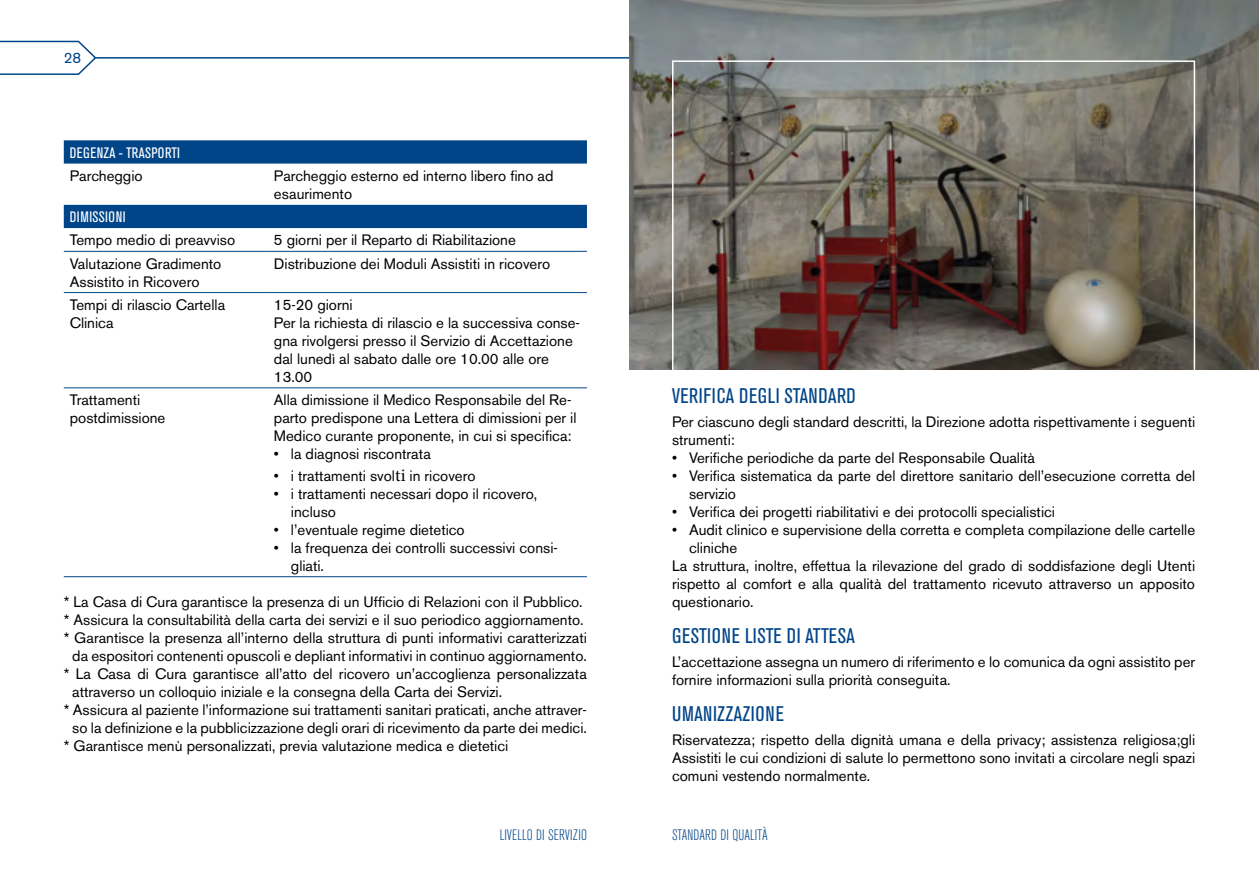
<style>
.page{position:relative;width:1259px;height:893px;background:#fff}
.page>*{position:absolute;margin:0;border:0;box-sizing:border-box;transform-origin:0 0}
.t1{font:condensed 21px "Akzidenz Grotesk BE";letter-spacing:.02em;color:#004588}
.t2{font:15px/18px "Akzidenz Grotesk BE";color:#000}
.t3{font:300 condensed 15px "Akzidenz Grotesk BE";letter-spacing:.01em;color:#004588}
.t4{font:condensed 15px "Akzidenz Grotesk BE";letter-spacing:.02em;color:#fff}
.t5{font:15px "Akzidenz Grotesk BE";color:#004588}
.s1{font-family:"Minion Pro";font-size:18px}
</style>
<div class="page">
<hr style="left:95px;top:57px;width:534px;height:2px;background:#004588">
<svg style="left:0;top:40px;width:98px;height:35px"></svg>
<img style="left:629px;top:0;width:630px;height:370px">
<div style="left:672px;top:60px;width:523px;height:327px;border:2px solid #fff"></div>
<svg style="left:64px;top:140px;width:523px;height:88px;fill:#004588"></svg>
<hr style="left:64px;top:251px;width:204px;height:1px;background:#004588">
<hr style="left:268px;top:251px;width:319px;height:1px;background:#004588">
<hr style="left:64px;top:292px;width:204px;height:1px;background:#004588">
<hr style="left:268px;top:292px;width:319px;height:1px;background:#004588">
<hr style="left:64px;top:387px;width:204px;height:1px;background:#004588">
<hr style="left:268px;top:387px;width:319px;height:1px;background:#004588">
<hr style="left:64px;top:576px;width:204px;height:1px;background:#004588">
<hr style="left:268px;top:576px;width:319px;height:1px;background:#004588">
<p class="t5" style="left:64px;top:49px;width:19px">28</p>
<p class="t4" style="left:70px;top:144px;width:60px">D EGENZA - TRAS</p>
<p class="t4" style="left:151px;top:144px;width:13px">PORTI</p>
<p class="t2" style="left:70px;top:167px;width:74px">Parcheggio</p>
<p class="t2" style="left:274px;top:167px;width:281px">Parcheggio esterno ed interno libero fino ad esaurimento</p>
<p class="t4" style="left:70px;top:209px;width:26px">DIMISSIONI</p>
<p class="t2" style="left:70px;top:231px;width:167px">Tempo medio di preavviso</p>
<p class="t2" style="left:274px;top:231px;width:243px">5 giorni per il Reparto di Riabilitazione</p>
<p class="t2" style="left:70px;top:254px;width:153px">Valutazione Gradimento<br>Assistito in Ricovero</p>
<p class="t2" style="left:274px;top:254px;width:278px">Distribuzione dei Moduli Assistiti in ricovero</p>
<p class="t2" style="left:70px;top:296px;width:157px">Tempi di rilascio Cartella<br>Clinica</p>
<p class="t2" style="left:274px;top:296px;width:307px">15-20 giorni<br>Per la richiesta di rilascio e la successiva conse&shy;gna rivolgersi presso il Servizio di Accettazione dal lunedì al sabato dalle ore 10.00 alle ore<br>13.00</p>
<p class="t2" style="left:70px;top:391px;width:97px">Trattamenti postdimissione</p>
<p class="t2" style="left:274px;top:391px;width:304px">Alla dimissione il Medico Responsabile del Re&shy;parto predispone una Lettera di dimissioni per il<br>Medico curante proponente, in cui si specifica:</p>
<p class="t2" style="left:274px;top:445px;width:159px">• la diagnosi riscontrata</p>
<p class="t2" style="left:274px;top:466px;width:203px">• i trattamenti svol<span class="s1">ti</span> in ricovero</p>
<p class="t2" style="left:291px;top:484px;width:248px;text-indent:-17px">• i trattamenti necessari dopo il ricovero, incluso</p>
<p class="t2" style="left:274px;top:520px;width:192px">• l’eventuale regime dietetico</p>
<p class="t2" style="left:291px;top:538px;width:268px;text-indent:-17px">• la frequenza dei controlli successivi consi&shy;gliati.</p>
<p class="t2" style="left:64px;top:593px;width:520px">* La Casa di Cura garantisce la presenza di un Ufficio di Relazioni con il Pubblico.</p>
<p class="t2" style="left:64px;top:611px;width:521px">* Assicura la consultabilità della carta dei servizi e il suo periodico aggiornamento.</p>
<p class="t2" style="left:64px;top:629px;width:525px">* Garantisce la presenza all’interno della struttura di punti informativi caratterizzati</p>
<p class="t2" style="left:72px;top:647px;width:516px">da espositori contenenti opuscoli e depliant informativi in continuo aggiornamento.</p>
<p class="t2" style="left:64px;top:665px;width:525px">* La Casa di Cura garantisce all’atto del ricovero un’accoglienza personalizzata</p>
<p class="t2" style="left:72px;top:683px;width:431px">attraverso un colloquio iniziale e la consegna della Carta dei Servizi.</p>
<p class="t2" style="left:64px;top:701px;width:525px">* Assicura al paziente l’informazione sui trattamenti sanitari praticati, anche attraver-</p>
<p class="t2" style="left:72px;top:719px;width:516px">so la definizione e la pubblicizzazione degli orari di ricevimento da parte dei medici.</p>
<p class="t2" style="left:64px;top:737px;width:446px">* Garantisce menù personalizzati, previa valutazione medica e dietetici</p>
<p class="t3" style="left:500px;top:827px;width:89px">LIVELLO DI SERVIZIO</p>
<h1 class="t1" style="left:672px;top:384px;width:181px">VERIFICA D EGLI STANDARD</h1>
<p class="t2" style="left:672px;top:412px;width:524px">Per ciascuno degli standard descritti, la Direzione adotta rispettivamente i seguenti strumenti:</p>
<p class="t2" style="left:672px;top:448px;width:364px">• Verifiche periodiche da parte del Responsabile Qualità</p>
<p class="t2" style="left:689px;top:466px;width:507px;text-indent:-17px">• Verifica sistematica da parte del direttore sanitario dell’esecuzione corretta del servizio</p>
<p class="t2" style="left:672px;top:502px;width:384px">• Verifica dei progetti riabilitativi e dei protocolli specialistici</p>
<p class="t2" style="left:672px;top:520px;width:524px">• Audit clinico e supervisione della corretta e completa compilazione delle cartelle</p>
<p class="t2" style="left:689px;top:538px;width:50px">cliniche</p>
<p class="t2" style="left:672px;top:556px;width:524px">La struttura, inoltre, effettua la rilevazione del grado di soddisfazione degli Utenti</p>
<p class="t2" style="left:672px;top:574px;width:524px">rispetto al comfort e alla qualità del trattamento ricevuto attraverso un apposito</p>
<p class="t2" style="left:672px;top:592px;width:83px">questionario.</p>
<h1 class="t1" style="left:672px;top:624px;width:184px">G ESTIONE LISTE D I ATTESA</h1>
<p class="t2" style="left:672px;top:652px;width:525px">L’accettazione assegna un numero di riferimento e lo comunica da ogni assistito per fornire informazioni sulla priorità conseguita.</p>
<h1 class="t1" style="left:672px;top:702px;width:112px">UMANIZZAZIONE</h1>
<p class="t2" style="left:672px;top:730px;width:525px;text-align:justify">Riservatezza; rispetto della dignità umana e della privacy; assistenza religiosa;gli Assistiti le cui condizioni di salute lo permettono sono invitati a circolare negli spazi comuni vestendo normalmente.</p>
<p class="t3" style="left:672px;top:827px;width:7px">STANDARD</p>
<p class="t3" style="left:720px;top:827px;width:49px">DI QUALITÀ</p>
</div>
